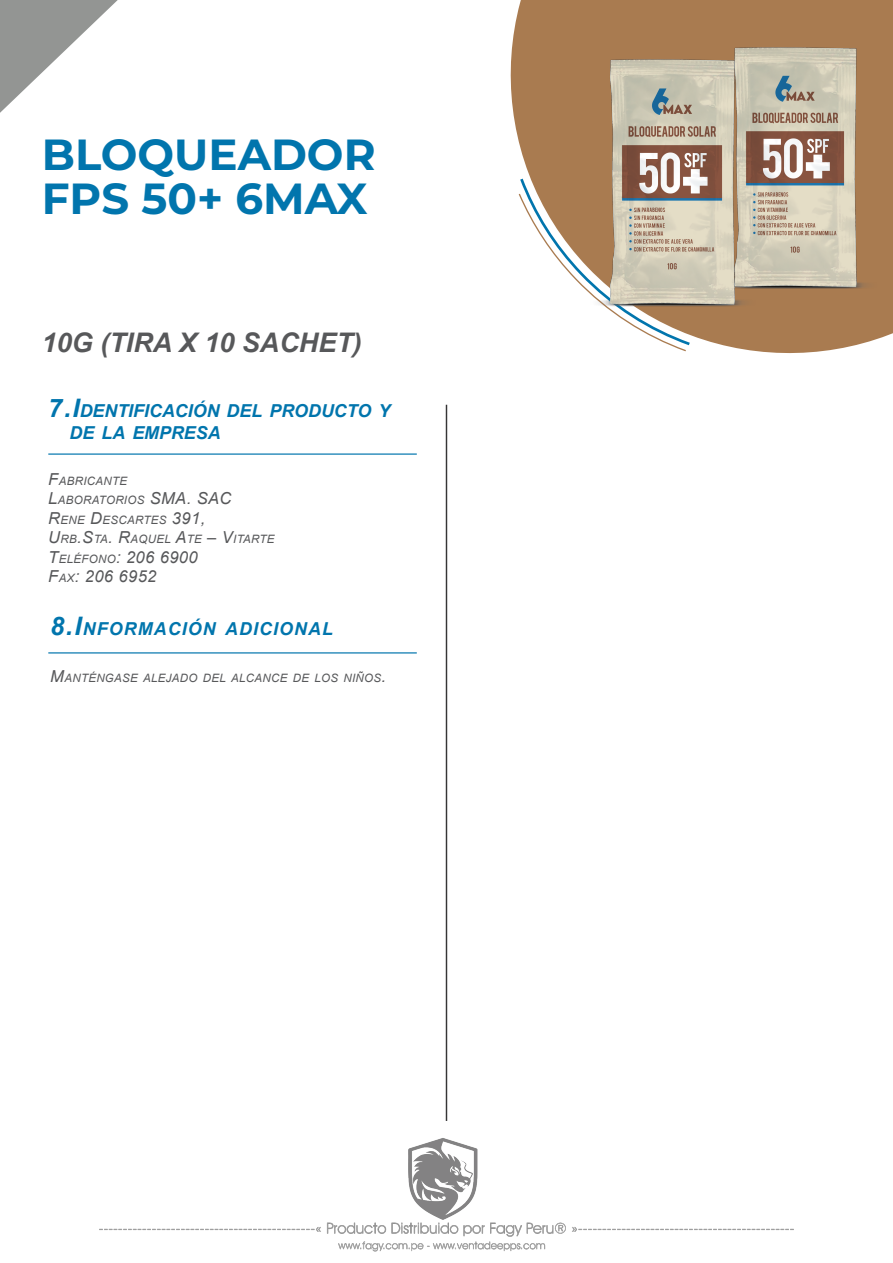
<style>
.page{position:relative;width:893px;height:1263px;background:#fff}
.page>*{position:absolute;margin:0;border:0;box-sizing:border-box;transform-origin:0 0}
.t1{font:100 43.5px/43.5px "Montserrat";color:#0175ad}
.t2{font:italic 700 27px "Arial";color:#57585a}
.t3{font:italic 700 17.85px/21.6px "Arial";color:#0175ad}
.t4{font:italic 700 17.85px "Arial";letter-spacing:.06em;color:#0175ad}
.t5{font:italic 16.5px/19.5px "Arial";letter-spacing:.025em;color:#57585a}
.t6{font:italic 11.55px/19.5px "Arial";letter-spacing:.025em;color:#57585a}
.s1{font-size:25.5px}
.s2{font-size:16.5px}
.s3{font-size:11.55px}
</style>
<div class="page">
<svg style="left:510px;top:0;width:383px;height:354px;fill:#a97b50"></svg>
<svg style="left:518px;top:176px;width:175px;height:176px"></svg>
<svg style="left:0;top:0;width:118px;height:113px"></svg>
<hr style="left:446px;top:405px;width:1px;height:716px;background:#363536">
<hr style="left:48px;top:652px;width:369px;height:1px;background:#0175ad">
<hr style="left:48px;top:453px;width:369px;height:2px;background:#0175ad">
<img style="left:698px;top:3px;width:194px;height:306px">
<img style="left:574px;top:14px;width:197px;height:312px">
<img style="left:99px;top:1138px;width:695px;height:114px">
<h1 class="t1" style="left:42px;top:132px;width:335px">BLOQUEADOR<br>FPS 50+ 6MAX</h1>
<h2 class="t2" style="left:42px;top:325px;width:322px">10G (TIRA X 10 SACHET)</h2>
<h3 class="t3" style="left:70px;top:401px;width:322px;text-indent:-21px"><span class="s1">7.I</span>DENTIFICACIÓN DEL PRODUCTO Y<br>DE LA EMPRESA</h3>
<p class="t6" style="left:48px;top:471px;width:228px"><span class="s2">F</span>ABRICANTE<br><span class="s2">L</span>ABORATORIOS <span class="s2">SMA. SAC<br>R</span>ENE <span class="s2">D</span>ESCARTES <span class="s2">391,<br>U</span>RB<span class="s2">.S</span>TA<span class="s2">. R</span>AQUEL <span class="s2">A</span>TE <span class="s2">– V</span>ITARTE</p>
<h3 class="t5" style="left:48px;top:547px;width:151px">T<span class="s3">ELÉFONO</span>: 206 6900<br>F<span class="s3">AX</span>: 206 6952</h3>
<h3 class="t4" style="left:50px;top:617px;width:284px"><span class="s1">8.I</span>NFORMACIÓN ADICIONAL</h3>
<p class="t6" style="left:50px;top:668px;width:337px"><span class="s2">M</span>ANTÉNGASE ALEJADO DEL ALCANCE DE LOS NIÑOS<span class="s2">.</span></p>
</div>
